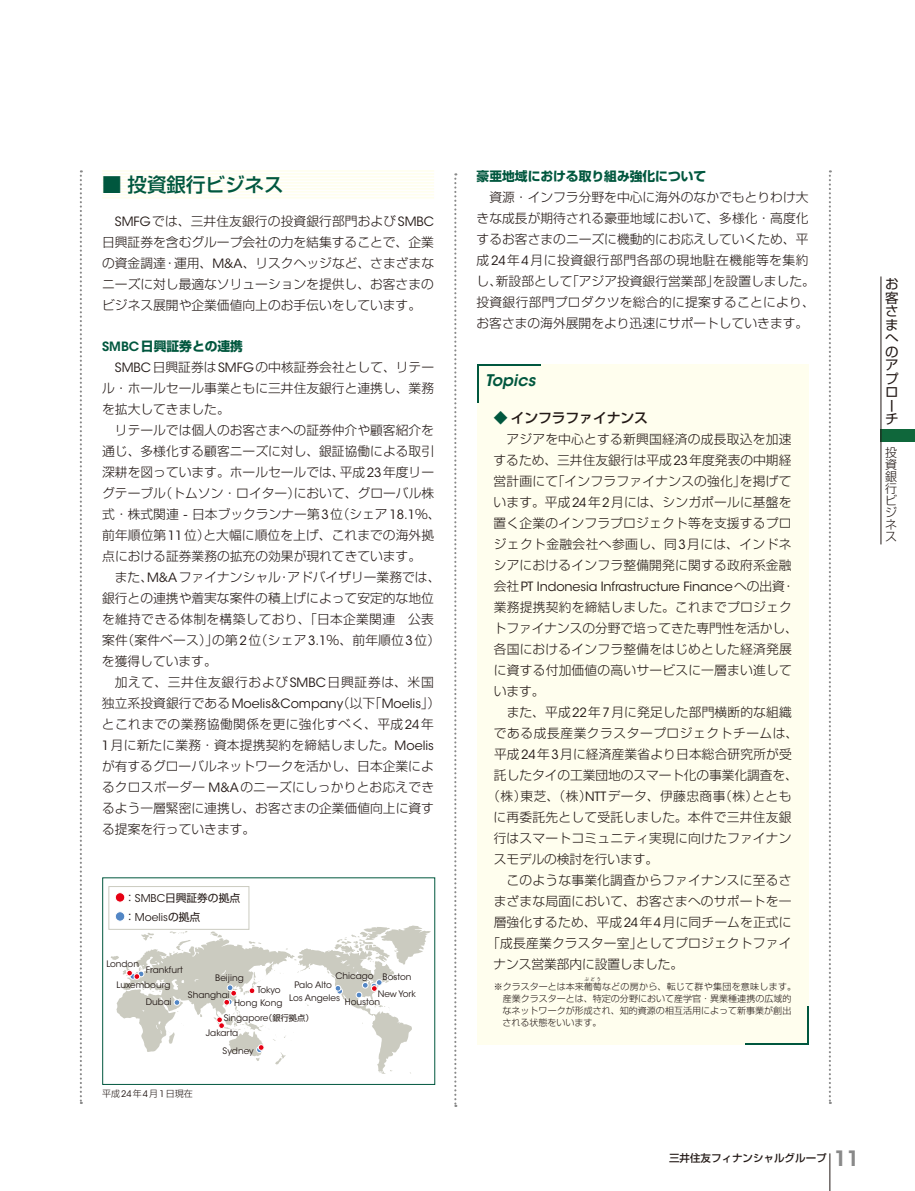
<style>
.page{position:relative;width:915px;height:1191px;background:#fff}
.page>*{position:absolute;margin:0;border:0;box-sizing:border-box;transform-origin:0 0}
.t1{font:500 19.5px "Shin Go Pr 6 N";color:#00573e}
.t2{font:italic 600 15.9px "ITC Avant Garde Std";color:#00573e}
.t3{font:500 13.8px "Shin Go Pr 6 N";letter-spacing:-.01em;color:#231916}
.t4{font:13.5px/13.5px "Shin Go Pr 6 N";color:#231916}
.t5{font:300 12.75px/21px "Shin Go Pr 6 N";color:#231916;text-align:justify}
.t6{font:12.75px "ITC Avant Garde Std";letter-spacing:-.01em;color:#231916}
.t7{font:700 12.75px "Shin Go Pr 6 N";color:#00573e}
.t8{font:300 12.75px "Shin Go Pr 6 N";letter-spacing:.035em;color:#231916}
.t9{font:300 12.75px "Shin Go Pr 6 N";letter-spacing:.025em;color:#231916}
.t10{font:300 12.75px "Shin Go Pr 6 N";letter-spacing:.055em;color:#231916}
.t11{font:300 12.75px "Shin Go Pr 6 N";letter-spacing:.04em;color:#231916}
.t12{font:300 12px/12px "Shin Go Pr 6 N";color:#231916;text-align:justify}
.t13{font:10.65px "Shin Go Pr 6 N Regular 90 pv RKSJ H";color:#231916}
.t14{font:10.65px "ITC Avant Garde Std";color:#231916}
.t15{font:500 10.5px "Shin Go Pr 6 N";color:#231916}
.t16{font:300 9px/12px "Shin Go Pr 6 N";color:#231916;text-align:justify}
.t17{font:300 9px "Shin Go Pr 6 N";letter-spacing:.03em;color:#231916}
.t18{font:8.85px/15.3px "ITC Avant Garde Std";color:#231916}
.t19{font:300 4.5px "Shin Go Pr 6 N";color:#231916}
.s1{font-weight:700}
.s2{font-family:"ITC Avant Garde Std";font-weight:400}
.s3{font-family:"ITC Avant Garde Std";font-weight:600}
.s4{font-family:"Shin Go Pr 6 N";font-weight:300}
.s5{font-family:"ITC Avant Garde Std"}
.s6{font-family:"Shin Go Pr 6 N Regular 90 pv RKSJ H"}
.s7{font-family:"Shin Go Pr 6 N Regular 90 pv RKSJ H";font-size:8.25px}
.s8{font-weight:300;color:#00573e}
.s9{font-family:"ITC Avant Garde Std";font-weight:600;font-size:21px;color:#898989}
</style>
<div class="page">
<div style="left:880px;top:429px;width:34px;height:13px;background:#0f673b"></div>
<hr style="left:880px;top:276px;width:1px;height:268px;background:#231916">
<svg style="left:80px;top:170px;width:2px;height:934px"></svg>
<svg style="left:828px;top:170px;width:2px;height:934px"></svg>
<hr style="left:829px;top:1153px;width:1px;height:38px;background:#231916">
<svg style="left:454px;top:173px;width:2px;height:934px"></svg>
<hr style="left:102px;top:170px;width:332px;height:2px;background:#fffeee">
<hr style="left:102px;top:173px;width:332px;height:2px;background:#fffeee">
<hr style="left:102px;top:176px;width:332px;height:2px;background:#fffeee">
<hr style="left:102px;top:179px;width:332px;height:2px;background:#fffeee">
<hr style="left:102px;top:182px;width:332px;height:2px;background:#fffeee">
<hr style="left:102px;top:185px;width:332px;height:2px;background:#fffeee">
<hr style="left:102px;top:188px;width:332px;height:2px;background:#fffeee">
<hr style="left:102px;top:191px;width:332px;height:2px;background:#fffeee">
<hr style="left:102px;top:194px;width:332px;height:1px;background:#fffeee">
<hr style="left:102px;top:197px;width:332px;height:1px;background:#fffeee">
<div style="left:476px;top:364px;width:332px;height:680px;background:#fffeee"></div>
<hr style="left:476px;top:364px;width:2px;height:38px;background:#00573e">
<hr style="left:806px;top:1006px;width:2px;height:38px;background:#00573e">
<hr style="left:744px;top:1042px;width:64px;height:2px;background:#00573e">
<hr style="left:476px;top:364px;width:64px;height:2px;background:#00573e">
<svg style="left:111px;top:925px;width:320px;height:148px"></svg>
<div style="left:109px;top:886px;width:140px;height:43px;background:#fff"></div>
<div style="left:109px;top:886px;width:140px;height:43px;border:1px solid #cbcbc0"></div>
<div style="left:115px;top:911px;width:10px;height:10px;background:#5286c5;border-radius:50%"></div>
<div style="left:115px;top:911px;width:10px;height:10px;border:1px solid #fff;border-radius:50%"></div>
<div style="left:115px;top:892px;width:10px;height:10px;background:#e60013;border-radius:50%"></div>
<div style="left:115px;top:892px;width:10px;height:10px;border:1px solid #fff;border-radius:50%"></div>
<h1 class="t1" style="left:102px;top:168px;width:183px"><span class="s1">■</span> 投資銀行ビジネス</h1>
<p class="t5" style="left:102px;top:210px;width:333px;text-indent:13px"><span class="s2">SMFG</span>では、三井住友銀行の投資銀行部門および<span class="s2">SMBC</span>日興証券を含むグループ会社の力を結集することで、企業の資金調達・運用、<span class="s2">M&amp;A</span>、リスクヘッジなど、さまざまなニーズに対し最適なソリューションを提供し、お客さまのビジネス展開や企業価値向上のお手伝いをしています。</p>
<p class="t7" style="left:102px;top:336px;width:142px"><span class="s3">SMBC</span>日興証券との連携</p>
<p class="t5" style="left:115px;top:355px;width:320px"><span class="s2">SMBC</span>日興証券は<span class="s2">SMFG</span>の中核証券会社として、リテー</p>
<p class="t5" style="left:102px;top:376px;width:333px">ル・ホールセール事業ともに三井住友銀行と連携し、業務</p>
<p class="t5" style="left:102px;top:397px;width:129px">を拡大してきました。</p>
<p class="t5" style="left:115px;top:418px;width:320px">リテールでは個人のお客さまへの証券仲介や顧客紹介を</p>
<p class="t5" style="left:102px;top:439px;width:333px">通じ、多様化する顧客ニーズに対し、銀証協働による取引</p>
<p class="t5" style="left:102px;top:460px;width:333px">深耕を図っています。ホールセールでは、平成<span class="s2">23</span>年度リー</p>
<p class="t5" style="left:102px;top:481px;width:333px">グテーブル（トムソン・ロイター）において、グローバル株</p>
<p class="t5" style="left:102px;top:502px;width:340px">式・株式関連 <span class="s2">-</span> 日本ブックランナー第<span class="s2">3</span>位（シェア<span class="s2">18.1</span>％、</p>
<p class="t5" style="left:102px;top:523px;width:333px">前年順位第<span class="s2">11</span>位）と大幅に順位を上げ、これまでの海外拠</p>
<p class="t5" style="left:102px;top:544px;width:320px">点における証券業務の拡充の効果が現れてきています。</p>
<p class="t5" style="left:115px;top:565px;width:327px">また、<span class="s2">M&amp;A</span>ファイナンシャル・アドバイザリー業務では、</p>
<p class="t5" style="left:102px;top:586px;width:333px">銀行との連携や着実な案件の積上げによって安定的な地位</p>
<p class="t9" style="left:102px;top:608px;width:333px">を維持できる体制を構築しており、「日本企業関連 公表</p>
<p class="t5" style="left:102px;top:628px;width:339px">案件（案件ベース）」の第<span class="s2">2</span>位（シェア<span class="s2">3.1</span>％、前年順位<span class="s2">3</span>位）</p>
<p class="t5" style="left:102px;top:649px;width:116px">を獲得しています。</p>
<p class="t10" style="left:115px;top:671px;width:320px">加えて、三井住友銀行および<span class="s2">SMBC</span>日興証券は、米国</p>
<p class="t6" style="left:102px;top:695px;width:340px"><span class="s4">独立系投資銀行である</span>Moelis&amp;Company<span class="s4">（以下「</span>Moelis<span class="s4">」）</span></p>
<p class="t5" style="left:102px;top:712px;width:333px">とこれまでの業務協働関係を更に強化すべく、平成<span class="s2">24</span>年<span class="s2">1</span>月に新たに業務・資本提携契約を締結しました。<span class="s2">Moelis</span>が有するグローバルネットワークを活かし、日本企業によるクロスボーダー <span class="s2">M&amp;A</span>のニーズにしっかりとお応えできるよう一層緊密に連携し、お客さまの企業価値向上に資する提案を行っていきます。</p>
<p class="t13" style="left:125px;top:889px;width:117px">：<span class="s5">SMBC</span>日興証券の拠点</p>
<p class="t14" style="left:125px;top:910px;width:77px"><span class="s6">：</span>Moelis<span class="s6">の拠点</span></p>
<p class="t18" style="left:106px;top:956px;width:34px">London</p>
<p class="t18" style="left:116px;top:961px;width:68px;text-indent:29px">Frankfurt<br>Luxembourg</p>
<p class="t18" style="left:146px;top:994px;width:28px">Dubai</p>
<p class="t18" style="left:335px;top:968px;width:78px">Chicago Boston</p>
<p class="t18" style="left:345px;top:994px;width:37px">Houston</p>
<p class="t18" style="left:188px;top:969px;width:57px;line-height:16.5px;text-indent:27px">Beijing<br>Shanghai</p>
<p class="t18" style="left:289px;top:979px;width:52px;line-height:12px;text-align:center">Palo Alto<br>Los Angeles</p>
<p class="t18" style="left:234px;top:983px;width:50px;line-height:12.8px;text-align:right">Tokyo<br>Hong Kong</p>
<p class="t18" style="left:224px;top:1010px;width:91px">Singapore<span class="s7">（銀行拠点）</span></p>
<p class="t18" style="left:377px;top:986px;width:40px">New York</p>
<p class="t18" style="left:206px;top:1025px;width:34px">Jakarta</p>
<p class="t16" style="left:102px;top:1086px;width:92px">平成<span class="s2">24</span>年<span class="s2">4</span>月<span class="s2">1</span>日現在</p>
<p class="t18" style="left:222px;top:1043px;width:33px">Sydney</p>
<p class="t7" style="left:476px;top:166px;width:231px">豪亜地域における取り組み強化について</p>
<p class="t5" style="left:476px;top:186px;width:340px;text-align:center">資源・インフラ分野を中心に海外のなかでもとりわけ大<br>きな成長が期待される豪亜地域において、多様化・高度化するお客さまのニーズに機動的にお応えしていくため、平成<span class="s2">24</span>年<span class="s2">4</span>月に投資銀行部門各部の現地駐在機能等を集約し、新設部として「アジア投資銀行営業部」を設置しました。投資銀行部門プロダクツを総合的に提案することにより、お客さまの海外展開をより迅速にサポートしていきます。</p>
<p class="t2" style="left:485px;top:370px;width:52px">Topics</p>
<p class="t3" style="left:493px;top:406px;width:156px"><span class="s8">◆</span> インフラファイナンス</p>
<p class="t5" style="left:493px;top:427px;width:299px;text-indent:13px">アジアを中心とする新興国経済の成長取込を加速するため、三井住友銀行は平成<span class="s2">23</span>年度発表の中期経営計画にて「インフラファイナンスの強化」を掲げています。平成<span class="s2">24</span>年<span class="s2">2</span>月には、シンガポールに基盤を置く企業のインフラプロジェクト等を支援するプロジェクト金融会社へ参画し、同<span class="s2">3</span>月には、インドネシアにおけるインフラ整備開発に関する政府系金融</p>
<p class="t6" style="left:493px;top:578px;width:302px"><span class="s4">会社</span>PT Indonesia Infrastructure Finance<span class="s4">への出資・</span></p>
<p class="t5" style="left:493px;top:595px;width:306px;text-align:left">業務提携契約を締結しました。これまでプロジェクトファイナンスの分野で培ってきた専門性を活かし、各国におけるインフラ整備をはじめとした経済発展に資する付加価値の高いサービスに一層まい進しています。</p>
<p class="t5" style="left:506px;top:700px;width:286px">また、平成<span class="s2">22</span>年<span class="s2">7</span>月に発足した部門横断的な組織</p>
<p class="t11" style="left:494px;top:723px;width:306px">である成長産業クラスタープロジェクトチームは、</p>
<p class="t5" style="left:494px;top:742px;width:299px">平成<span class="s2">24</span>年<span class="s2">3</span>月に経済産業省より日本総合研究所が受</p>
<p class="t5" style="left:494px;top:763px;width:305px">託したタイの工業団地のスマート化の事業化調査を、</p>
<p class="t8" style="left:487px;top:786px;width:306px">（株）東芝、（株）<span class="s2">NTT</span>データ、伊藤忠商事（株）ととも</p>
<p class="t5" style="left:493px;top:805px;width:299px">に再委託先として受託しました。本件で三井住友銀</p>
<p class="t5" style="left:493px;top:826px;width:299px">行はスマートコミュニティ実現に向けたファイナン</p>
<p class="t5" style="left:493px;top:847px;width:166px">スモデルの検討を行います。</p>
<p class="t5" style="left:506px;top:868px;width:286px">このような事業化調査からファイナンスに至るさ</p>
<p class="t5" style="left:493px;top:889px;width:299px">まざまな局面において、お客さまへのサポートを一</p>
<p class="t5" style="left:493px;top:910px;width:299px">層強化するため、平成<span class="s2">24</span>年<span class="s2">4</span>月に同チームを正式に</p>
<p class="t5" style="left:487px;top:931px;width:306px">「成長産業クラスター室」としてプロジェクトファイ</p>
<p class="t5" style="left:493px;top:952px;width:191px">ナンス営業部内に設置しました。</p>
<p class="t17" style="left:493px;top:979px;width:304px">※クラスターとは本来葡萄などの房から、転じて群や集団を意味します。</p>
<p class="t19" style="left:584px;top:975px;width:18px">ぶどう</p>
<p class="t16" style="left:502px;top:991px;width:290px">産業クラスターとは、特定の分野において産学官・異業種連携の広域的なネットワークが形成され、知的資源の相互活用によって新事業が創出される状態をいいます。</p>
<p class="t4" style="left:884px;top:276px;width:15px">お客さまへのアプローチ</p>
<p class="t12" style="left:884px;top:445px;width:13px">投資銀行ビジネス</p>
<p class="t15" style="left:668px;top:1149px;width:192px">三井住友フィナンシャルグループ <span class="s9">11</span></p>
</div>
